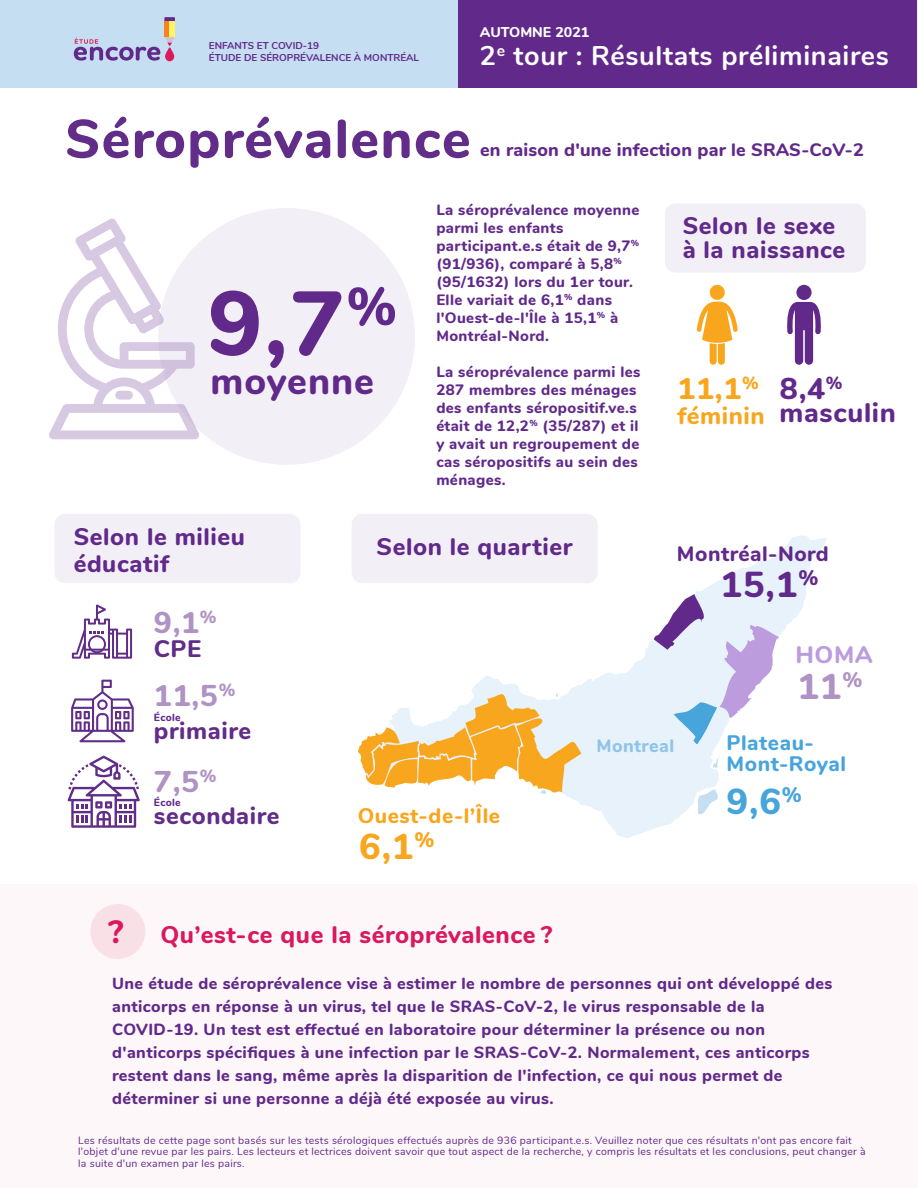
<style>
.page{position:relative;width:918px;height:1188px;background:#fff}
.page>*{position:absolute;margin:0;border:0;box-sizing:border-box;transform-origin:0 0}
.t1{font:800 90.45px "Nunito";color:#61298a}
.t2{font:800 54px "Nunito";letter-spacing:.025em;color:#612d89}
.t3{font:800 37.2px "Nunito";letter-spacing:.025em;color:#61298a}
.t4{font:800 36px "Nunito";color:#61298a}
.t5{font:800 36px "Nunito";color:#f8a61d}
.t6{font:800 36px "Nunito";color:#47a5db}
.t7{font:800 36px "Nunito";color:#af93c4}
.t8{font:800 30px "Nunito";color:#af93c4}
.t9{font:800 30px "Nunito";color:#f8a61d}
.t10{font:800 30px "Nunito";color:#61298a}
.t11{font:700 27px "Nunito";letter-spacing:.025em;color:#fff}
.t12{font:800 27px "Nunito";letter-spacing:.025em;color:#61298a}
.t13{font:800 24px/24px "Nunito";letter-spacing:.025em;color:#61298a}
.t14{font:800 24px "Nunito";letter-spacing:.025em;color:#d9185d}
.t15{font:800 24px "Nunito";color:#bd9cde}
.t16{font:800 23.85px "Nunito";letter-spacing:.025em;color:#612d89}
.t17{font:800 21px/21px "Nunito";letter-spacing:.025em;color:#47a5db}
.t18{font:800 21px "Nunito";letter-spacing:.025em;color:#f8a61d}
.t19{font:800 21px "Nunito";letter-spacing:.025em;color:#61298a}
.t20{font:800 18px "Nunito";letter-spacing:.01em;color:#61298a}
.t21{font:800 18px "Nunito";letter-spacing:.025em;color:#8fc4e9}
.t22{font:800 16.2px/23px "Nunito";letter-spacing:.025em;color:#61298a}
.t23{font:800 15px/18px "Nunito";letter-spacing:.025em;color:#61298a}
.t24{font:800 14.25px "Nunito";color:#fff}
.t25{font:10.5px/11.7px "Nunito";letter-spacing:.025em;color:#61298a}
.t26{font:800 10.35px "Nunito";letter-spacing:.025em;color:#61298a}
.t27{font:700 9.9px/11.9px "Nunito";color:#61298a}
.s1{font-size:23.85px;color:#f8a61d}
.s2{font-size:32.25px}
</style>
<div class="page">
<div style="left:54px;top:514px;width:247px;height:69px;background:#f2eff6;border-radius:11px"></div>
<div style="left:665px;top:203px;width:201px;height:70px;background:#f2eff6;border-radius:11px"></div>
<div style="left:0;top:885px;width:918px;height:303px;background:#fdf7f9"></div>
<div style="left:158px;top:208px;width:257px;height:257px;background:#f2eff6;border-radius:50%"></div>
<svg style="left:787px;top:302px;width:34px;height:63px"></svg>
<div style="left:796px;top:285px;width:16px;height:15px;background:#61298a;border-radius:50%"></div>
<svg style="left:697px;top:284px;width:41px;height:81px"></svg>
<svg style="left:473px;top:535px;width:354px;height:303px"></svg>
<svg style="left:358px;top:688px;width:223px;height:108px"></svg>
<svg style="left:654px;top:594px;width:125px;height:153px"></svg>
<svg style="left:49px;top:219px;width:150px;height:220px"></svg>
<div style="left:115px;top:391px;width:18px;height:9px;background:#d7c9e1;border-radius:4px"></div>
<svg style="left:72px;top:604px;width:60px;height:55px"></svg>
<svg style="left:71px;top:680px;width:63px;height:62px"></svg>
<svg style="left:68px;top:756px;width:72px;height:72px"></svg>
<div style="left:90px;top:904px;width:55px;height:55px;background:#f9e0e7;border-radius:50%"></div>
<div style="left:0;top:0;width:459px;height:88px;background:#c5def2"></div>
<div style="left:459px;top:0;width:458px;height:88px;background:#61298a"></div>
<svg style="left:74px;top:17px;width:101px;height:44px"></svg>
<div style="left:352px;top:514px;width:246px;height:69px;background:#f2eff6;border-radius:11px"></div>
<p class="t27" style="left:209px;top:39px;width:212px">ENFANTS ET COVID-19<br>ÉTUDE DE SÉROPRÉVALENCE À MONTRÉAL</p>
<p class="t24" style="left:480px;top:21px;width:111px">AUTOMNE 2021</p>
<h3 class="t11" style="left:480px;top:36px;width:411px">2<sup>e</sup> tour : Résultats préliminaires</h3>
<h2 class="t2" style="left:65px;top:99px;width:407px">Séroprévalence</h2>
<p class="t20" style="left:480px;top:136px;width:385px">en raison d'une infection par le SRAS-CoV-2</p>
<h1 class="t1" style="left:208px;top:257px;width:191px">9,7<sup>%</sup></h1>
<h3 class="t3" style="left:211px;top:354px;width:165px">moyenne</h3>
<p class="t23" style="left:436px;top:200px;width:205px">La séroprévalence moyenne parmi les enfants participant.e.s était de 9,7<sup>% </sup>(91/936), comparé à 5,8<sup>% </sup>(95/1632) lors du 1er tour.<br>Elle variait de 6,1<sup>%</sup> dans l'Ouest-de-l'Île à 15,1<sup>%</sup> à<br>Montréal-Nord.</p>
<p class="t23" style="left:436px;top:362px;width:206px">La séroprévalence parmi les<br>287 membres des ménages des enfants séropositif.ve.s était de 12,2<sup>%</sup> (35/287) et il y avait un regroupement de cas séropositifs au sein des ménages.</p>
<h3 class="t13" style="left:74px;top:522px;width:173px;line-height:27px">Selon le milieu éducatif</h3>
<h3 class="t8" style="left:154px;top:600px;width:64px">9,1<sup>%</sup></h3>
<h3 class="t16" style="left:154px;top:632px;width:49px">CPE</h3>
<h3 class="t13" style="left:377px;top:534px;width:197px">Selon le quartier</h3>
<h3 class="t13" style="left:683px;top:212px;width:164px">Selon le sexe à la naissance</h3>
<h3 class="t10" style="left:780px;top:366px;width:64px">8,4<sup>%</sup></h3>
<h3 class="t9" style="left:677px;top:366px;width:83px">11,1<sup>%</sup></h3>
<h3 class="t12" style="left:677px;top:393px;width:220px"><span class="s1">féminin</span> masculin</h3>
<p class="t19" style="left:677px;top:538px;width:153px">Montréal-Nord</p>
<h3 class="t4" style="left:721px;top:558px;width:99px">15,1<sup>%</sup></h3>
<h3 class="t15" style="left:795px;top:637px;width:79px">HOMA</h3>
<h3 class="t8" style="left:154px;top:673px;width:83px">11,5<sup>%</sup></h3>
<p class="t26" style="left:154px;top:710px;width:28px">École</p>
<h3 class="t16" style="left:154px;top:713px;width:99px">primaire</h3>
<h3 class="t8" style="left:154px;top:759px;width:64px">7,5<sup>%</sup></h3>
<p class="t26" style="left:154px;top:795px;width:28px">École</p>
<h3 class="t16" style="left:154px;top:798px;width:127px">secondaire</h3>
<p class="t18" style="left:358px;top:800px;width:144px">Ouest-de-l’Île</p>
<h3 class="t5" style="left:359px;top:820px;width:77px">6,1<sup>%</sup></h3>
<p class="t21" style="left:596px;top:732px;width:79px">Montreal</p>
<h3 class="t7" style="left:797px;top:659px;width:67px">11<sup>%</sup></h3>
<p class="t17" style="left:727px;top:731px;width:121px">Plateau-<br>Mont-Royal</p>
<h3 class="t6" style="left:727px;top:775px;width:77px">9,6<sup>%</sup></h3>
<h3 class="t14" style="left:109px;top:917px;width:445px"><span class="s2">?</span> Qu’est-ce que la séroprévalence ?</h3>
<p class="t22" style="left:112px;top:971px;width:722px">Une étude de séroprévalence vise à estimer le nombre de personnes qui ont développé des anticorps en réponse à un virus, tel que le SRAS-CoV-2, le virus responsable de la COVID-19. Un test est effectué en laboratoire pour déterminer la présence ou non d'anticorps spécifiques à une infection par le SRAS-CoV-2. Normalement, ces anticorps restent dans le sang, même après la disparition de l'infection, ce qui nous permet de déterminer si une personne a déjà été exposée au virus.</p>
<p class="t25" style="left:78px;top:1134px;width:789px">Les résultats de cette page sont basés sur les tests sérologiques effectués auprès de 936 participant.e.s. Veuillez noter que ces résultats n'ont pas encore fait l'objet d'une revue par les pairs. Les lecteurs et lectrices doivent savoir que tout aspect de la recherche, y compris les résultats et les conclusions, peut changer à la suite d'un examen par les pairs.</p>
</div>
